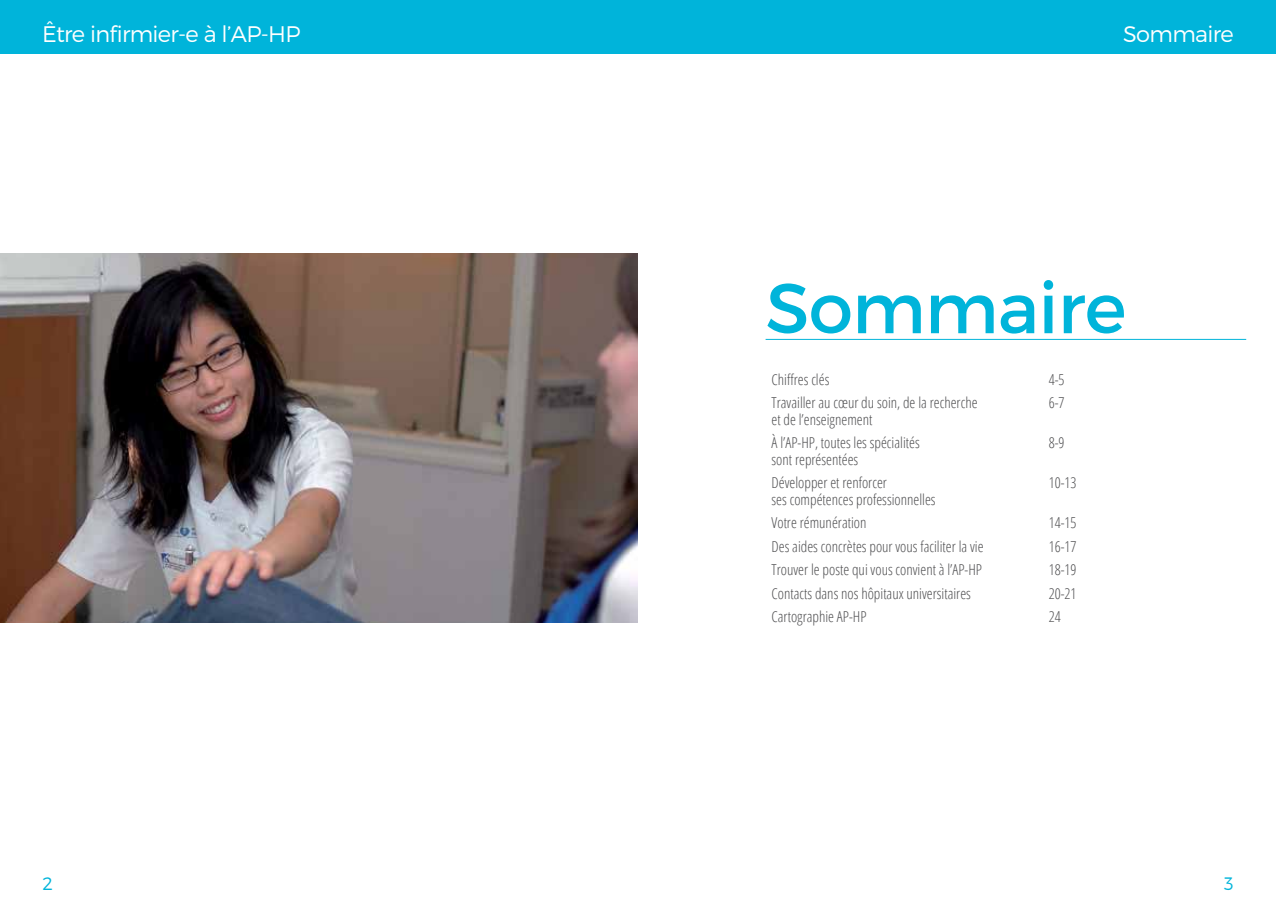
<style>
.page{position:relative;width:1276px;height:915px;background:#fff}
.page>*{position:absolute;margin:0;border:0;box-sizing:border-box;transform-origin:0 0}
.t1{font:70.5px "Montserrat";color:#00b4da}
.t2{font:300 22.5px "Montserrat";letter-spacing:-.03em;color:#fff}
.t3{font:300 18px "Montserrat";color:#00b4da}
.t4{font:300 condensed 15px/16.5px "Open Sans";color:#4d4d4f}
</style>
<div class="page">
<div style="left:0;top:0;width:1276px;height:54px;background:#00b4da"></div>
<hr style="left:765px;top:339px;width:481px;height:1px;background:#00b4da">
<img style="left:0;top:254px;width:638px;height:368px">
<h2 class="t2" style="left:42px;top:20px;width:260px">Être infirmier-e à l’AP-HP</h2>
<h2 class="t2" style="left:1123px;top:20px;width:112px">Sommaire</h2>
<h1 class="t1" style="left:765px;top:265px;width:362px">Sommaire</h1>
<p class="t4" style="left:771px;top:370px;width:59px">Chiffres clés</p>
<p class="t4" style="left:1049px;top:370px;width:17px">4-5</p>
<p class="t4" style="left:771px;top:394px;width:207px">Travailler au cœur du soin, de la recherche et de l’enseignement</p>
<p class="t4" style="left:1049px;top:394px;width:17px">6-7</p>
<p class="t4" style="left:771px;top:433px;width:150px">À l’AP-HP, toutes les spécialités sont représentées</p>
<p class="t4" style="left:1049px;top:433px;width:17px">8-9</p>
<p class="t4" style="left:771px;top:473px;width:166px">Développer et renforcer<br>ses compétences professionnelles</p>
<p class="t4" style="left:1049px;top:473px;width:29px">10-13</p>
<p class="t4" style="left:771px;top:513px;width:96px">Votre rémunération</p>
<p class="t4" style="left:1049px;top:513px;width:29px">14-15</p>
<p class="t4" style="left:771px;top:537px;width:213px">Des aides concrètes pour vous faciliter la vie</p>
<p class="t4" style="left:1049px;top:537px;width:29px">16-17</p>
<p class="t4" style="left:771px;top:560px;width:212px">Trouver le poste qui vous convient à l’AP-HP</p>
<p class="t4" style="left:1049px;top:560px;width:29px">18-19</p>
<p class="t4" style="left:771px;top:584px;width:201px">Contacts dans nos hôpitaux universitaires</p>
<p class="t4" style="left:1049px;top:584px;width:29px">20-21</p>
<p class="t4" style="left:771px;top:607px;width:96px">Cartographie AP-HP</p>
<p class="t4" style="left:1049px;top:607px;width:13px">24</p>
<p class="t3" style="left:43px;top:872px;width:12px">2</p>
<p class="t3" style="left:1224px;top:872px;width:11px">3</p>
</div>
